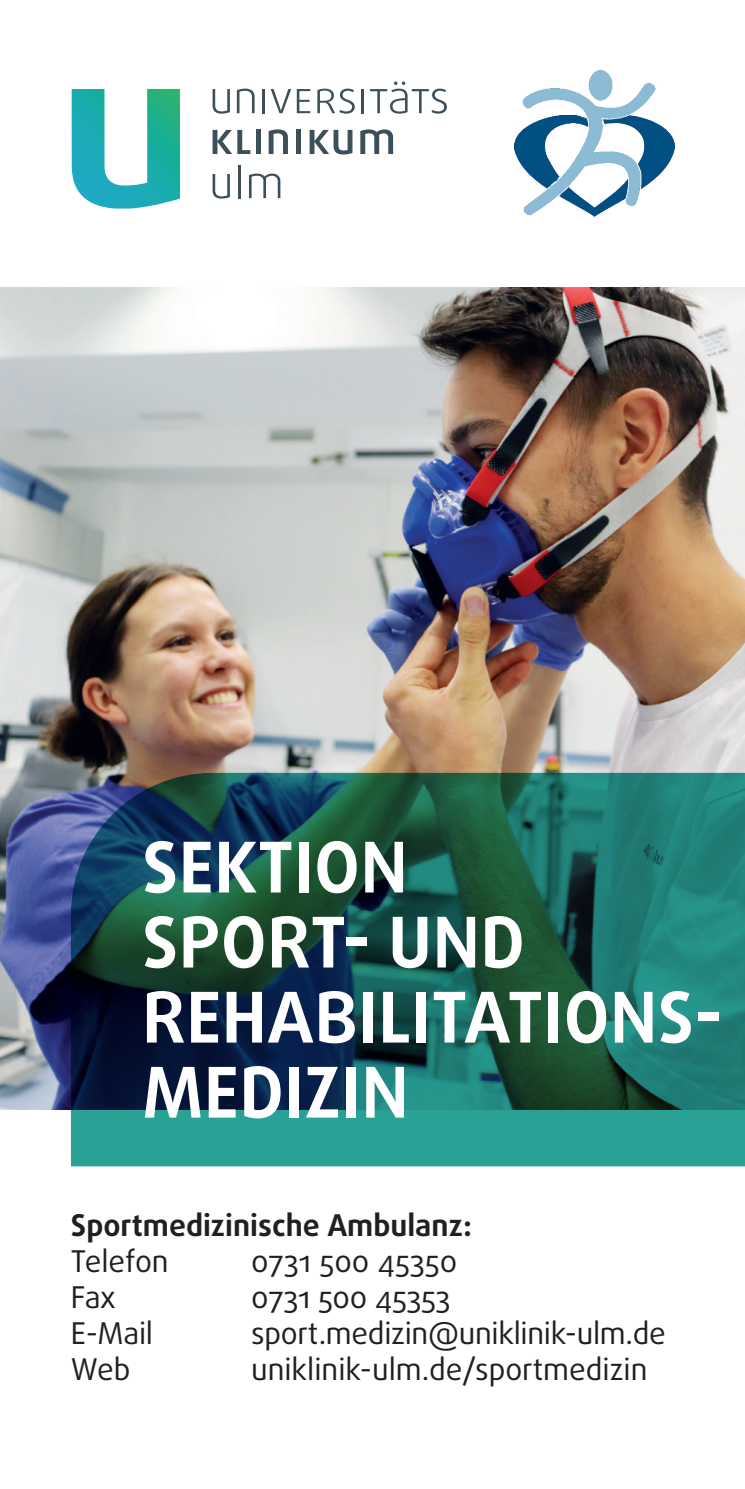
<style>
.page{position:relative;width:745px;height:1489px;background:#fff}
.page>*{position:absolute;margin:0;border:0;box-sizing:border-box;transform-origin:0 0}
.t1{font:700 70px "Daxline Pro";letter-spacing:.01em;color:#fff}
.t2{font:30px "Daxline Pro";letter-spacing:-.01em;color:#231f20}
.t3{font:700 30px "Daxline Pro";color:#231f20}
</style>
<div class="page">
<img style="left:0;top:287px;width:744px;height:822px">
<svg style="left:71px;top:772px;width:673px;height:394px;background:#1b5e5a"></svg>
<svg style="left:212px;top:89px;width:18px;height:25px"></svg>
<svg style="left:237px;top:89px;width:17px;height:24px"></svg>
<hr style="left:262px;top:89px;width:3px;height:24px;background:#3d4f59">
<svg style="left:270px;top:89px;width:40px;height:24px"></svg>
<svg style="left:317px;top:89px;width:37px;height:25px"></svg>
<hr style="left:361px;top:89px;width:3px;height:24px;background:#3d4f59">
<svg style="left:370px;top:81px;width:76px;height:33px"></svg>
<svg style="left:212px;top:174px;width:18px;height:24px"></svg>
<hr style="left:238px;top:165px;width:2px;height:33px;background:#3d4f59">
<svg style="left:249px;top:173px;width:31px;height:25px"></svg>
<svg style="left:212px;top:130px;width:38px;height:24px"></svg>
<hr style="left:256px;top:130px;width:4px;height:24px;background:#3d4f59">
<svg style="left:268px;top:129px;width:20px;height:25px"></svg>
<div style="left:295px;top:130px;width:5px;height:24px;background:#3d4f59"></div>
<svg style="left:309px;top:130px;width:43px;height:24px"></svg>
<svg style="left:360px;top:129px;width:33px;height:25px"></svg>
<svg style="left:72px;top:89px;width:108px;height:119px"></svg>
<img style="left:514px;top:71px;width:159px;height:146px">
<p class="t1" style="left:142px;top:820px;width:267px">SEKTION</p>
<p class="t1" style="left:142px;top:895px;width:384px">SPORT- UND</p>
<p class="t1" style="left:142px;top:970px;width:581px">REHABILITATIONS-</p>
<p class="t1" style="left:142px;top:1045px;width:268px">MEDIZIN</p>
<p class="t3" style="left:71px;top:1204px;width:402px">Sportmedizinische Ambulanz:</p>
<p class="t2" style="left:71px;top:1240px;width:99px">Telefon</p>
<p class="t2" style="left:251px;top:1240px;width:207px">0731 500 45350</p>
<p class="t2" style="left:71px;top:1276px;width:46px">Fax</p>
<p class="t2" style="left:251px;top:1276px;width:201px">0731 500 45353</p>
<p class="t2" style="left:71px;top:1312px;width:83px">E-Mail</p>
<p class="t2" style="left:251px;top:1312px;width:416px">sport.medizin@uniklinik-ulm.de</p>
<p class="t2" style="left:71px;top:1348px;width:61px">Web</p>
<p class="t2" style="left:251px;top:1348px;width:397px">uniklinik-ulm.de/sportmedizin</p>
</div>
